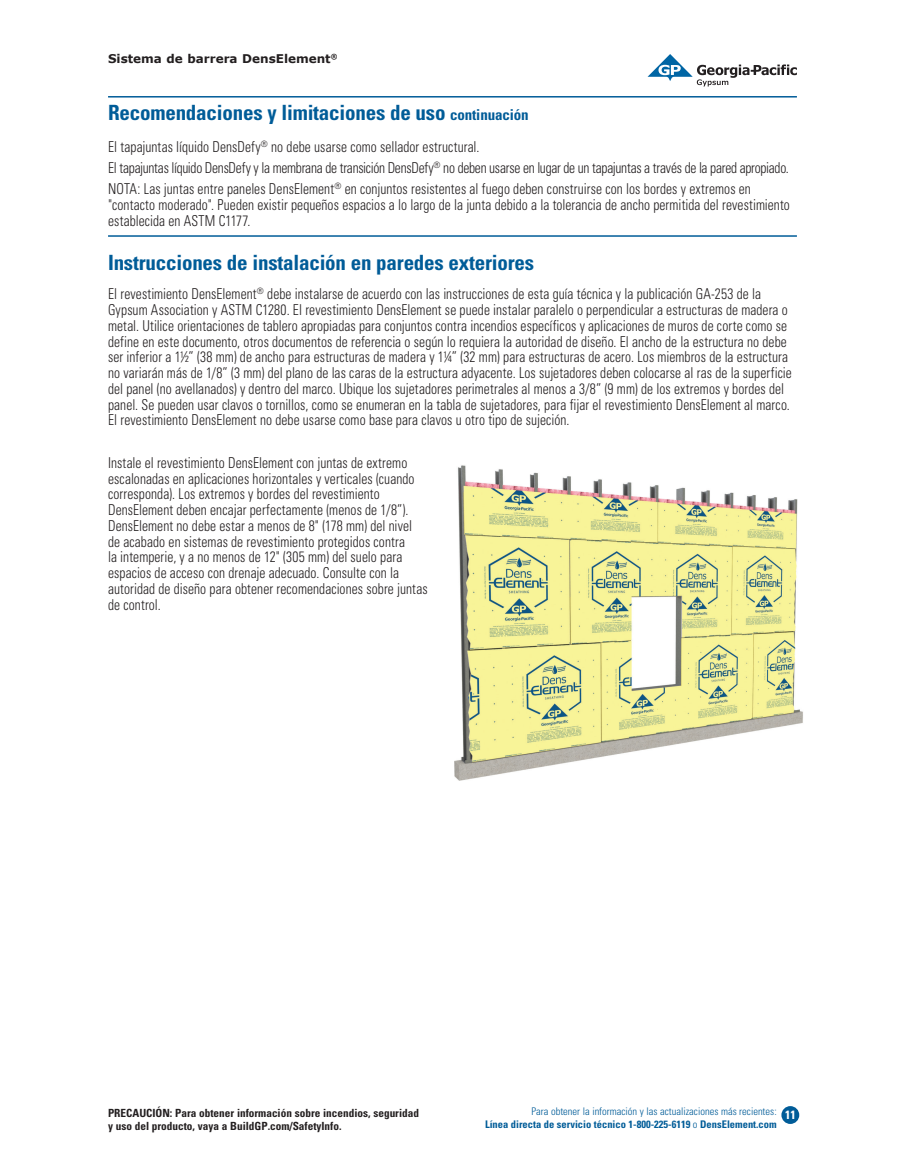
<style>
.page{position:relative;width:905px;height:1175px;background:#fff}
.page>*{position:absolute;margin:0;border:0;box-sizing:border-box;transform-origin:0 0}
.t1{font:700 condensed 21px "Univers LT Std";letter-spacing:-.01em;color:#005c98}
.t2{font:300 condensed 15px/15.8px "Univers LT Std";letter-spacing:.005em;color:#231f20;scale:.9 1}
.t3{font:700 12px "Verdana";color:#231f20}
.t4{font:700 condensed 12px "Univers LT Std";color:#fff}
.t5{font:700 condensed 11.25px/13.5px "Univers LT Std";color:#231f20}
.t6{font:700 condensed 10.5px/12.6px "Univers LT Std";color:#005c98;text-align:right}
.s1{font-size:15px}
.s2{font-weight:300}
</style>
<div class="page">
<svg style="left:647px;top:54px;width:149px;height:32px"></svg>
<hr style="left:108px;top:96px;width:688px;height:2px;background:#005c98">
<div style="left:782px;top:1106px;width:16px;height:17px;background:#005c98;border-radius:50%"></div>
<div style="left:781px;top:1106px;width:18px;height:17px;border:2px solid #005c98;border-radius:50%"></div>
<hr style="left:108px;top:235px;width:688px;height:2px;background:#005c98">
<img style="left:454px;top:465px;width:349px;height:316px">
<p class="t3" style="left:108px;top:51px;width:231px">Sistema de barrera DensElement<sup>®</sup></p>
<h1 class="t1" style="left:108px;top:99px;width:422px">Recomendaciones y limitaciones de uso <span class="s1">continuación</span></h1>
<p class="t2" style="left:108px;top:136px;width:758px;line-height:21.1px">El tapajuntas líquido DensDefy<sup>®</sup> no debe usarse como sellador estructural.<br>El tapajuntas líquido DensDefy y la membrana de transición DensDefy<sup>®</sup> no deben usarse en lugar de un tapajuntas a través de la pared apropiado.<br>NOTA: Las juntas entre paneles DensElement<sup>®</sup> en conjuntos resistentes al fuego deben construirse con los bordes y extremos en</p>
<p class="t2" style="left:108px;top:197px;width:759px">"contacto moderado". Pueden existir pequeños espacios a lo largo de la junta debido a la tolerancia de ancho permitida del revestimiento establecida en ASTM C1177.</p>
<h1 class="t1" style="left:108px;top:250px;width:427px">Instrucciones de instalación en paredes exteriores</h1>
<p class="t2" style="left:108px;top:286px;width:761px">El revestimiento DensElement<sup>®</sup> debe instalarse de acuerdo con las instrucciones de esta guía técnica y la publicación GA-253 de la Gypsum Association y ASTM C1280. El revestimiento DensElement se puede instalar paralelo o perpendicular a estructuras de madera o metal. Utilice orientaciones de tablero apropiadas para conjuntos contra incendios específicos y aplicaciones de muros de corte como se define en este documento, otros documentos de referencia o según lo requiera la autoridad de diseño. El ancho de la estructura no debe ser inferior a 1½” (38 mm) de ancho para estructuras de madera y 1¼” (32 mm) para estructuras de acero. Los miembros de la estructura no variarán más de 1/8” (3 mm) del plano de las caras de la estructura adyacente. Los sujetadores deben colocarse al ras de la superficie del panel (no avellanados) y dentro del marco. Ubique los sujetadores perimetrales al menos a 3/8” (9 mm) de los extremos y bordes del panel. Se pueden usar clavos o tornillos, como se enumeran en la tabla de sujetadores, para fijar el revestimiento DensElement al marco.<br>El revestimiento DensElement no debe usarse como base para clavos u otro tipo de sujeción.</p>
<p class="t2" style="left:108px;top:454px;width:356px">Instale el revestimiento DensElement con juntas de extremo escalonadas en aplicaciones horizontales y verticales (cuando corresponda). Los extremos y bordes del revestimiento DensElement deben encajar perfectamente (menos de 1/8”).<br>DensElement no debe estar a menos de 8" (178 mm) del nivel de acabado en sistemas de revestimiento protegidos contra<br>la intemperie, y a no menos de 12" (305 mm) del suelo para espacios de acceso con drenaje adecuado. Consulte con la autoridad de diseño para obtener recomendaciones sobre juntas de control.</p>
<p class="t5" style="left:108px;top:1105px;width:312px">PRECAUCIÓN: Para obtener información sobre incendios, seguridad y uso del producto, vaya a BuildGP.com/SafetyInfo.</p>
<p class="t4" style="left:785px;top:1107px;width:12px">11</p>
<p class="t6" style="left:485px;top:1105px;width:293px"><span class="s2">Para obtener la información y las actualizaciones más recientes:<br></span>Línea directa de servicio técnico 1-800-225-6119 <span class="s2">o</span> DensElement.com</p>
</div>
